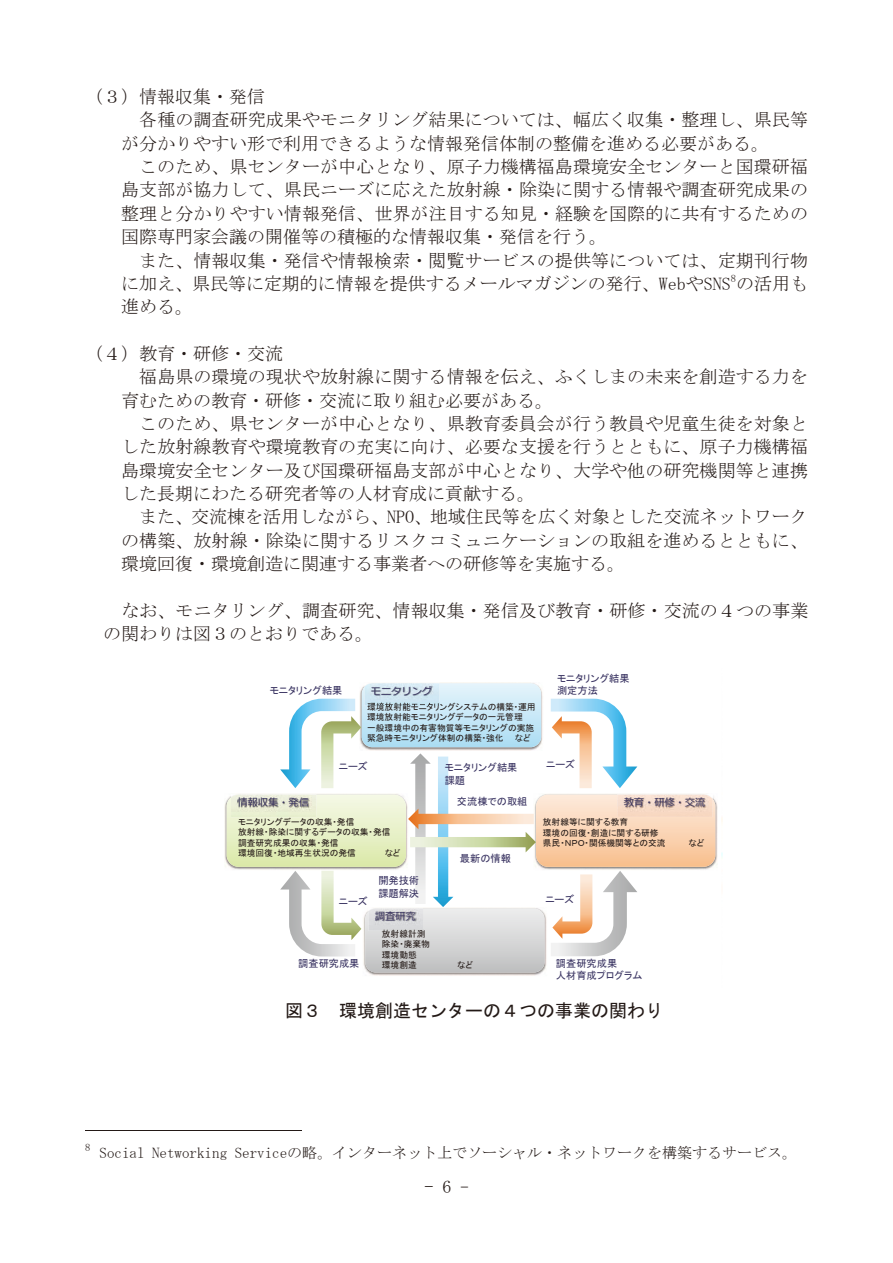
<style>
.page{position:relative;width:893px;height:1263px;background:#fff}
.page>*{position:absolute;margin:0;border:0;box-sizing:border-box;transform-origin:0 0}
.t1{font:18px/23.4px "MS Mincho";letter-spacing:.005em;color:#231916}
.t2{font:18px "MS Gothic";color:#231916}
.t3{font:15px "MS Mincho";color:#231916}
.t4{font:10.5px "MS Mincho";color:#231916}
.t5{font:10.2px/12.3px "MS P Gothic";color:#3a3462}
.t6{font:10.2px "Meiryo";color:#3a3462}
.t7{font:8.7px/10.5px "MS P Gothic";color:#231916}
.s1{font-size:16.5px}
</style>
<div class="page">
<hr style="left:85px;top:1130px;width:216px;height:1px;background:#231916">
<img style="left:367px;top:972px;width:175px;height:4px">
<svg style="left:227px;top:683px;width:488px;height:289px"></svg>
<p class="t1" style="left:85px;top:85px;width:181px">（３）情報収集・発信</p>
<p class="t1" style="left:139px;top:108px;width:670px">各種の調査研究成果やモニタリング結果については、幅広く収集・整理し、県民等</p>
<p class="t1" style="left:121px;top:132px;width:649px">が分かりやすい形で利用できるような情報発信体制の整備を進める必要がある。</p>
<p class="t1" style="left:139px;top:155px;width:670px">このため、県センターが中心となり、原子力機構福島環境安全センターと国環研福</p>
<p class="t1" style="left:121px;top:178px;width:688px">島支部が協力して、県民ニーズに応えた放射線・除染に関する情報や調査研究成果の</p>
<p class="t1" style="left:121px;top:202px;width:688px">整理と分かりやすい情報発信、世界が注目する知見・経験を国際的に共有するための</p>
<p class="t1" style="left:121px;top:225px;width:487px">国際専門家会議の開催等の積極的な情報収集・発信を行う。</p>
<p class="t1" style="left:139px;top:248px;width:670px">また、情報収集・発信や情報検索・閲覧サービスの提供等については、定期刊行物</p>
<p class="t1" style="left:121px;top:272px;width:688px">に加え、県民等に定期的に情報を提供するメールマガジンの発行、WebやSNS<sup>8</sup>の活用も</p>
<p class="t1" style="left:121px;top:295px;width:73px">進める。</p>
<p class="t1" style="left:85px;top:342px;width:199px">（４）教育・研修・交流</p>
<p class="t1" style="left:139px;top:365px;width:670px">福島県の環境の現状や放射線に関する情報を伝え、ふくしまの未来を創造する力を</p>
<p class="t1" style="left:121px;top:388px;width:433px">育むための教育・研修・交流に取り組む必要がある。</p>
<p class="t1" style="left:139px;top:412px;width:670px">このため、県センターが中心となり、県教育委員会が行う教員や児童生徒を対象と</p>
<p class="t1" style="left:121px;top:435px;width:688px">した放射線教育や環境教育の充実に向け、必要な支援を行うとともに、原子力機構福</p>
<p class="t1" style="left:121px;top:458px;width:688px">島環境安全センター及び国環研福島支部が中心となり、大学や他の研究機関等と連携</p>
<p class="t1" style="left:121px;top:482px;width:415px">した長期にわたる研究者等の人材育成に貢献する。</p>
<p class="t1" style="left:139px;top:505px;width:670px">また、交流棟を活用しながら、NPO、地域住民等を広く対象とした交流ネットワーク</p>
<p class="t1" style="left:121px;top:528px;width:688px">の構築、放射線・除染に関するリスクコミュニケーションの取組を進めるとともに、</p>
<p class="t1" style="left:121px;top:552px;width:505px">環境回復・環境創造に関連する事業者への研修等を実施する。</p>
<p class="t1" style="left:103px;top:598px;width:707px;text-indent:18px">なお、モニタリング、調査研究、情報収集・発信及び教育・研修・交流の４つの事業の関わりは図３のとおりである。</p>
<p class="t5" style="left:270px;top:684px;width:74px">モニタリング結果</p>
<p class="t6" style="left:371px;top:684px;width:63px">モニタリング</p>
<p class="t7" style="left:367px;top:701px;width:170px">環境放射能モニタリングシステムの構築・運用環境放射能モニタリングデータの一元管理<br>一般環境中の有害物質等モニタリングの実施緊急時モニタリング体制の構築・強化</p>
<p class="t7" style="left:515px;top:733px;width:17px">など</p>
<p class="t5" style="left:339px;top:761px;width:30px">ニーズ</p>
<p class="t5" style="left:445px;top:761px;width:74px">モニタリング結果課題</p>
<p class="t5" style="left:557px;top:672px;width:74px">モニタリング結果測定方法</p>
<p class="t5" style="left:546px;top:758px;width:30px">ニーズ</p>
<p class="t5" style="left:457px;top:795px;width:72px">交流棟での取組</p>
<p class="t6" style="left:237px;top:795px;width:73px">情報収集・発信</p>
<p class="t6" style="left:624px;top:795px;width:83px">教育・研修・交流</p>
<p class="t7" style="left:238px;top:816px;width:154px">モニタリングデータの収集・発信<br>放射線・除染に関するデータの収集・発信調査研究成果の収集・発信<br>環境回復・地域再生状況の発信</p>
<p class="t7" style="left:385px;top:848px;width:17px">など</p>
<p class="t5" style="left:339px;top:895px;width:30px">ニーズ</p>
<p class="t5" style="left:378px;top:874px;width:42px">開発技術課題解決</p>
<p class="t5" style="left:298px;top:957px;width:63px">調査研究成果</p>
<p class="t6" style="left:375px;top:909px;width:42px">調査研究</p>
<p class="t7" style="left:382px;top:928px;width:50px">放射線計測除染・廃棄物環境動態<br>環境創造</p>
<p class="t5" style="left:460px;top:852px;width:53px">最新の情報</p>
<p class="t7" style="left:458px;top:960px;width:17px">など</p>
<p class="t7" style="left:543px;top:817px;width:124px">放射線等に関する教育<br>環境の回復・創造に関する研修県民・ＮＰＯ・関係機関等との交流</p>
<p class="t5" style="left:545px;top:893px;width:30px">ニーズ</p>
<p class="t5" style="left:556px;top:957px;width:88px">調査研究成果<br>人材育成プログラム</p>
<p class="t2" style="left:285px;top:1002px;width:379px">図３ 環境創造センターの４つの事業の関わり</p>
<p class="t7" style="left:689px;top:838px;width:17px">など</p>
<p class="t4" style="left:85px;top:1142px;width:7px">8</p>
<p class="t3" style="left:100px;top:1145px;width:699px">Social Networking Serviceの略。インターネット上でソーシャル・ネットワークを構築するサービス。</p>
<p class="t1" style="left:425px;top:1175px;width:46px">- 6 <span class="s1">-</span></p>
</div>
